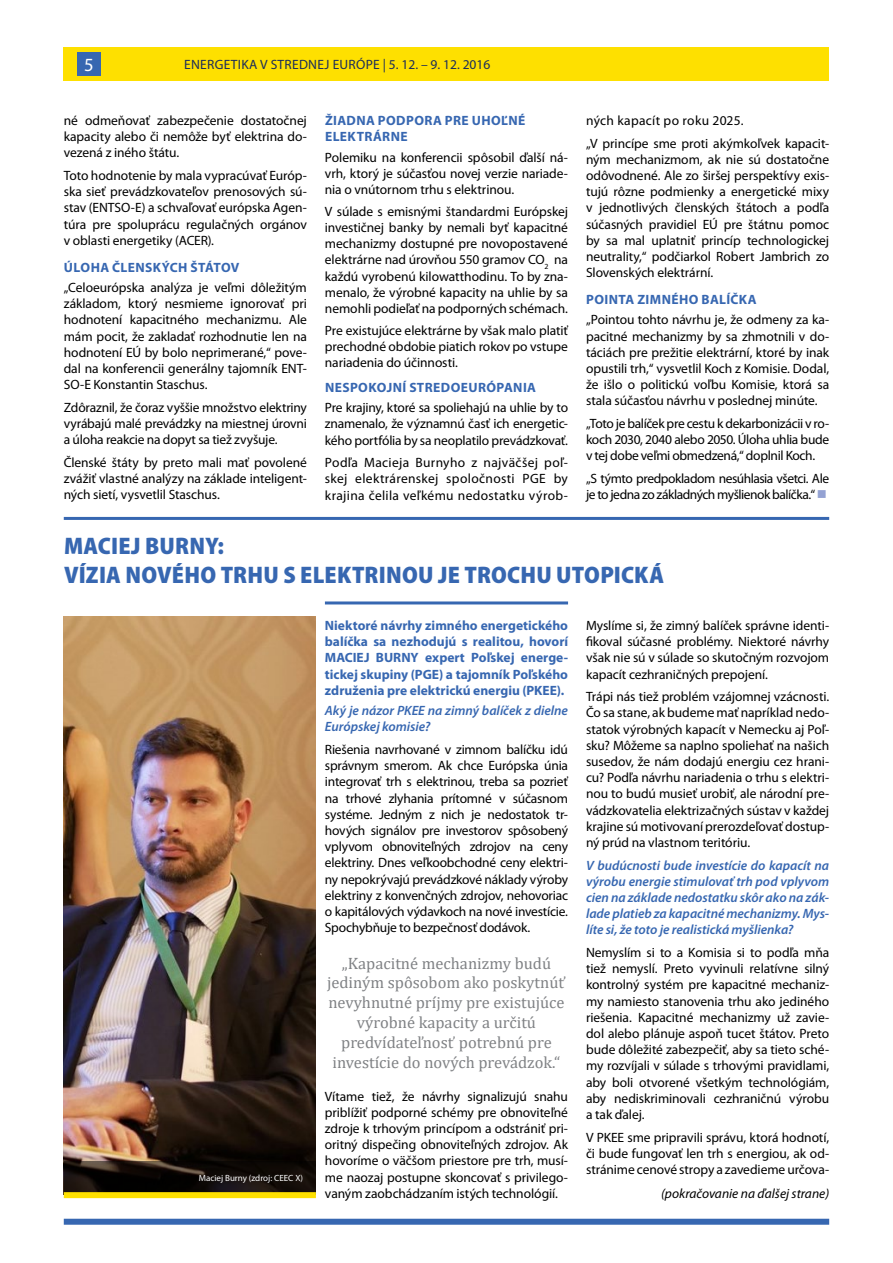
<style>
.page{position:relative;width:893px;height:1263px;background:#fff}
.page>*{position:absolute;margin:0;border:0;box-sizing:border-box;transform-origin:0 0}
.t1{font:900 semi-condensed 24px/28.8px "Myriad Pro";letter-spacing:.01em;color:#3767b1}
.t2{font:18.6px "Myriad Pro";color:#fff}
.t3{font:16.5px/19.8px "Cambria";color:#808285;text-align:center}
.t4{font:13.5px/16.2px "Myriad Pro";letter-spacing:-.01em;color:#000;text-align:justify}
.t5{font:700 13.5px/16.2px "Myriad Pro";letter-spacing:.025em;color:#3767b1}
.t6{font:italic 600 13.5px/16.2px "Myriad Pro";letter-spacing:-.005em;color:#3767b1}
.t7{font:13.5px/16.2px "Myriad Pro";letter-spacing:-.04em;color:#000}
.t8{font:13.5px "Myriad Pro";letter-spacing:.02em;color:#1c2d5a}
.t9{font:italic 13.5px "Myriad Pro";color:#000}
.t10{font:9px "Myriad Pro";color:#fff}
.s1{color:#94a2d3}
</style>
<div class="page">
<div style="left:64px;top:47px;width:765px;height:33px;background:#fee000"></div>
<div style="left:77px;top:52px;width:24px;height:23px;background:#3767b1"></div>
<div style="left:64px;top:1219px;width:765px;height:6px;background:#3767b1"></div>
<hr style="left:64px;top:517px;width:765px;height:3px;background:#3767b1">
<hr style="left:325px;top:601px;width:243px;height:3px;background:#3767b1">
<img style="left:64px;top:617px;width:252px;height:544px">
<svg style="left:64px;top:1161px;width:252px;height:31px;background:#140e0b"></svg>
<div style="left:64px;top:1192px;width:252px;height:6px;background:#fee000"></div>
<h2 class="t2" style="left:84px;top:54px;width:11px">5</h2>
<p class="t8" style="left:184px;top:57px;width:308px">ENERGETIKA V STREDNEJ EURÓPE | 5. 12. – 9. 12. 2016</p>
<p class="t5" style="left:325px;top:112px;width:202px">ŽIADNA PODPORA PRE UHOĽNÉ<br>ELEKTRÁRNE</p>
<p class="t4" style="left:325px;top:149px;width:245px">Polemiku na konferencii spôsobil ďalší ná&shy;vrh, ktorý je súčasťou novej verzie nariade&shy;nia o vnútornom trhu s elektrinou.</p>
<p class="t4" style="left:325px;top:203px;width:245px">V súlade s emisnými štandardmi Európskej investičnej banky by nemali byť kapacitné mechanizmy dostupné pre novopostavené elektrárne nad úrovňou 550 gramov CO<sub>2</sub> na každú vyrobenú kilowatthodinu. To by zna&shy;menalo, že výrobné kapacity na uhlie by sa nemohli podieľať na podporných schémach.</p>
<p class="t4" style="left:325px;top:322px;width:245px">Pre existujúce elektrárne by však malo platiť prechodné obdobie piatich rokov po vstupe nariadenia do účinnosti.</p>
<p class="t5" style="left:325px;top:379px;width:212px">NESPOKOJNÍ STREDOEURÓPANIA</p>
<p class="t4" style="left:325px;top:400px;width:245px">Pre krajiny, ktoré sa spoliehajú na uhlie by to znamenalo, že významnú časť ich energetic&shy;kého portfólia by sa neoplatilo prevádzkovať.</p>
<p class="t4" style="left:325px;top:455px;width:245px">Podľa Macieja Burnyho z najväčšej poľ&shy;skej elektrárenskej spoločnosti PGE by krajina čelila veľkému nedostatku výrob-</p>
<p class="t4" style="left:64px;top:113px;width:245px">né odmeňovať zabezpečenie dostatočnej kapacity alebo či nemôže byť elektrina do&shy;vezená z iného štátu.</p>
<p class="t4" style="left:64px;top:168px;width:245px">Toto hodnotenie by mala vypracúvať Európ&shy;ska sieť prevádzkovateľov prenosových sú&shy;stav (ENTSO-E) a schvaľovať európska Agen&shy;túra pre spoluprácu regulačných orgánov v oblasti energetiky (ACER).</p>
<p class="t5" style="left:64px;top:259px;width:177px">ÚLOHA ČLENSKÝCH ŠTÁTOV</p>
<p class="t4" style="left:64px;top:280px;width:245px">„Celoeurópska analýza je veľmi dôležitým základom, ktorý nesmieme ignorovať pri hodnotení kapacitného mechanizmu. Ale mám pocit, že zakladať rozhodnutie len na hodnotení EÚ by bolo neprimerané,“ pove&shy;dal na konferencii generálny tajomník ENT-SO-E Konstantin Staschus.</p>
<p class="t4" style="left:64px;top:399px;width:245px">Zdôraznil, že čoraz vyššie množstvo elektriny vyrábajú malé prevádzky na miestnej úrovni a úloha reakcie na dopyt sa tiež zvyšuje.</p>
<p class="t4" style="left:64px;top:454px;width:245px">Členské štáty by preto mali mať povolené zvážiť vlastné analýzy na základe inteligent&shy;ných sietí, vysvetlil Staschus.</p>
<p class="t4" style="left:586px;top:109px;width:245px;line-height:22.5px">ných kapacít po roku 2025.<br>„V princípe sme proti akýmkoľvek kapacit-</p>
<p class="t4" style="left:586px;top:151px;width:245px">ným mechanizmom, ak nie sú dostatočne odôvodnené. Ale zo širšej perspektívy exis&shy;tujú rôzne podmienky a energetické mixy v jednotlivých členských štátoch a podľa súčasných pravidiel EÚ pre štátnu pomoc by sa mal uplatniť princíp technologickej neutrality,“ podčiarkol Robert Jambrich zo Slovenských elektrární.</p>
<p class="t5" style="left:586px;top:291px;width:172px">POINTA ZIMNÉHO BALÍČKA</p>
<p class="t4" style="left:586px;top:312px;width:245px">„Pointou tohto návrhu je, že odmeny za ka&shy;pacitné mechanizmy by sa zhmotnili v do&shy;táciách pre prežitie elektrární, ktoré by inak opustili trh,“ vysvetlil Koch z Komisie. Dodal, že išlo o politickú voľbu Komisie, ktorá sa stala súčasťou návrhu v poslednej minúte.</p>
<p class="t4" style="left:586px;top:416px;width:245px">„Toto je balíček pre cestu k dekarbonizácii v ro&shy;koch 2030, 2040 alebo 2050. Úloha uhlia bude v tej dobe veľmi obmedzená,“ doplnil Koch.</p>
<p class="t7" style="left:586px;top:471px;width:245px">„S týmto predpokladom nesúhlasia všetci. Ale je to jedna zo základných myšlienok balíčka.“ <span class="s1">■</span></p>
<h1 class="t1" style="left:64px;top:532px;width:602px">MACIEJ BURNY:<br>VÍZIA NOVÉHO TRHU S ELEKTRINOU JE TROCHU UTOPICKÁ</h1>
<p class="t5" style="left:325px;top:617px;width:245px;text-align:justify">Niektoré návrhy zimného energetického balíčka sa nezhodujú s realitou, hovorí MACIEJ BURNY expert Poľskej energe&shy;tickej skupiny (PGE) a tajomník Poľského združenia pre elektrickú energiu (PKEE).</p>
<p class="t6" style="left:325px;top:703px;width:245px">Aký je názor PKEE na zimný balíček z dielne<br>Európskej komisie?</p>
<p class="t4" style="left:325px;top:742px;width:245px">Riešenia navrhované v zimnom balíčku idú správnym smerom. Ak chce Európska únia integrovať trh s elektrinou, treba sa pozrieť na trhové zlyhania prítomné v súčasnom systéme. Jedným z nich je nedostatok tr&shy;hových signálov pre investorov spôsobený vplyvom obnoviteľných zdrojov na ceny elektriny. Dnes veľkoobchodné ceny elektri&shy;ny nepokrývajú prevádzkové náklady výroby elektriny z konvenčných zdrojov, nehovoriac o kapitálových výdavkoch na nové investície.<br>Spochybňuje to bezpečnosť dodávok.</p>
<p class="t4" style="left:586px;top:618px;width:245px">Myslíme si, že zimný balíček správne identi&shy;fikoval súčasné problémy. Niektoré návrhy však nie sú v súlade so skutočným rozvojom kapacít cezhraničných prepojení.</p>
<p class="t4" style="left:586px;top:689px;width:245px">Trápi nás tiež problém vzájomnej vzácnosti.<br>Čo sa stane, ak budeme mať napríklad nedo&shy;statok výrobných kapacít v Nemecku aj Poľ&shy;sku? Môžeme sa naplno spoliehať na našich susedov, že nám dodajú energiu cez hrani&shy;cu? Podľa návrhu nariadenia o trhu s elektri&shy;nou to budú musieť urobiť, ale národní pre&shy;vádzkovatelia elektrizačných sústav v každej krajine sú motivovaní prerozdeľovať dostup&shy;ný prúd na vlastnom teritóriu.</p>
<p class="t6" style="left:586px;top:857px;width:245px;text-align:justify">V budúcnosti bude investície do kapacít na výrobu energie stimulovať trh pod vplyvom cien na základe nedostatku skôr ako na zák&shy;lade platieb za kapacitné mechanizmy. Mys&shy;líte si, že toto je realistická myšlienka?</p>
<p class="t4" style="left:586px;top:944px;width:245px">Nemyslím si to a Komisia si to podľa mňa tiež nemyslí. Preto vyvinuli relatívne silný kontrolný systém pre kapacitné mechaniz&shy;my namiesto stanovenia trhu ako jediného riešenia. Kapacitné mechanizmy už zavie&shy;dol alebo plánuje aspoň tucet štátov. Preto bude dôležité zabezpečiť, aby sa tieto sché&shy;my rozvíjali v súlade s trhovými pravidlami, aby boli otvorené všetkým technológiám, aby nediskriminovali cezhraničnú výrobu a tak ďalej.</p>
<p class="t4" style="left:586px;top:1129px;width:245px">V PKEE sme pripravili správu, ktorá hodnotí, či bude fungovať len trh s energiou, ak od&shy;stránime cenové stropy a zavedieme určova-</p>
<p class="t9" style="left:661px;top:1186px;width:170px">(pokračovanie na ďalšej strane)</p>
<p class="t3" style="left:327px;top:953px;width:240px">„Kapacitné mechanizmy budú jediným spôsobom ako poskytnúť nevyhnutné príjmy pre existujúce výrobné kapacity a určitú predvídateľnosť potrebnú pre investície do nových prevádzok.“</p>
<p class="t4" style="left:325px;top:1088px;width:245px">Vítame tiež, že návrhy signalizujú snahu priblížiť podporné schémy pre obnoviteľné zdroje k trhovým princípom a odstrániť pri&shy;oritný dispečing obnoviteľných zdrojov. Ak hovoríme o väčšom priestore pre trh, musí&shy;me naozaj postupne skoncovať s privilego&shy;vaným zaobchádzaním istých technológií.</p>
<p class="t10" style="left:199px;top:1172px;width:106px">Maciej Burny (zdroj: CEEC X)</p>
</div>
